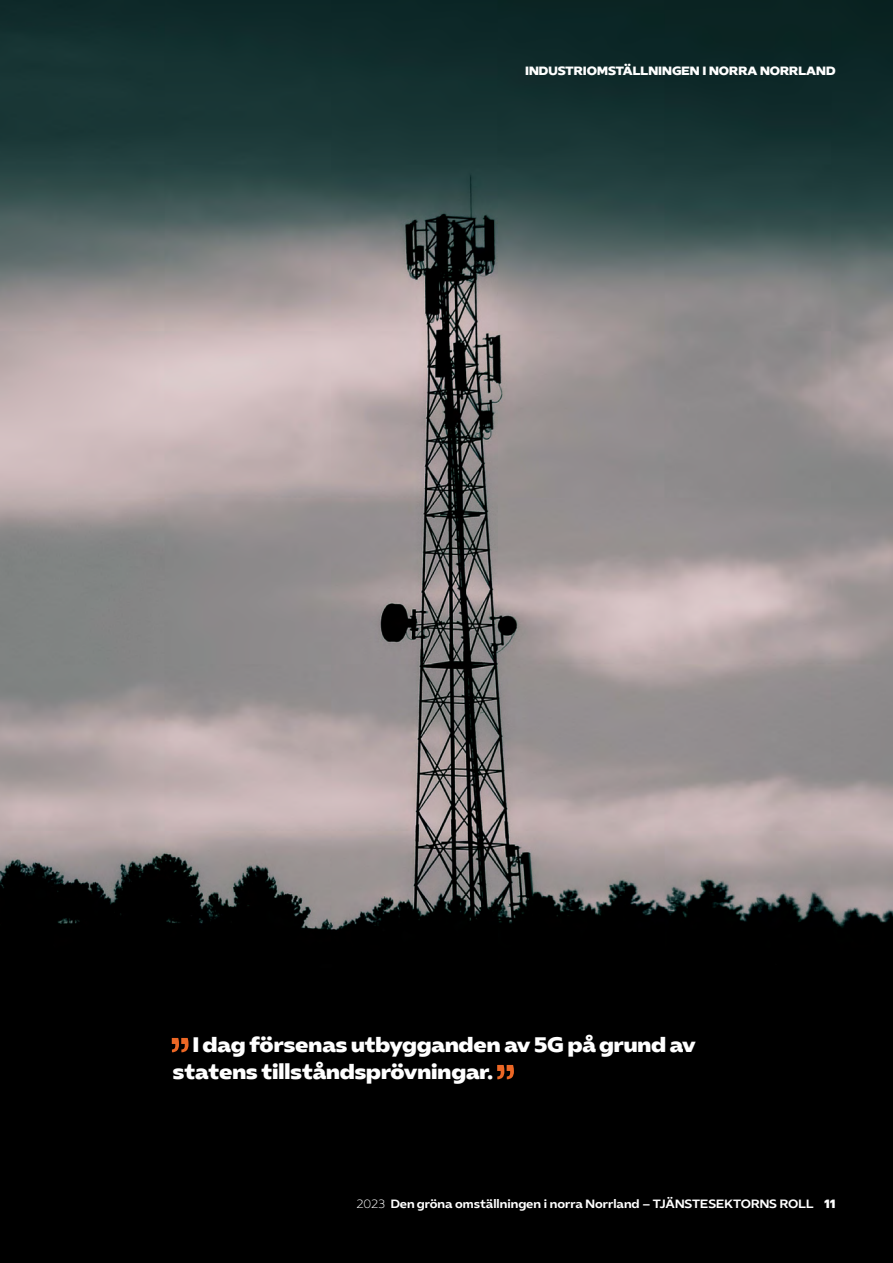
<style>
.page{position:relative;width:893px;height:1263px;background:#fff}
.page>*{position:absolute;margin:0;border:0;box-sizing:border-box;transform-origin:0 0}
.t1{font:21px/27px "Almega Sans Display";color:#fff}
.t2{font:700 12px "Almega Sans";color:#fff}
.t3{font:12px "Almega Sans Display";color:#fff}
.s1{font-weight:300}
.s2{font-family:"Almega Sans Display";font-weight:400}
</style>
<div class="page">
<img style="left:0;top:0;width:893px;height:1263px">
<svg style="left:172px;top:1038px;width:17px;height:14px"></svg>
<svg style="left:497px;top:1065px;width:17px;height:14px"></svg>
<p class="t3" style="left:525px;top:62px;width:312px">INDUSTRIOMSTÄLLNINGEN I NORRA NORRLAND</p>
<p class="t1" style="left:173px;top:1031px;width:524px;text-indent:19px">I dag försenas utbygganden av 5G på grund av statens tillståndsprövningar.</p>
<p class="t2" style="left:356px;top:1196px;width:481px"><span class="s1">2023</span> Den gröna omställningen i norra Norrland – TJÄNSTESEKTORNS ROLL <span class="s2">11</span></p>
</div>
